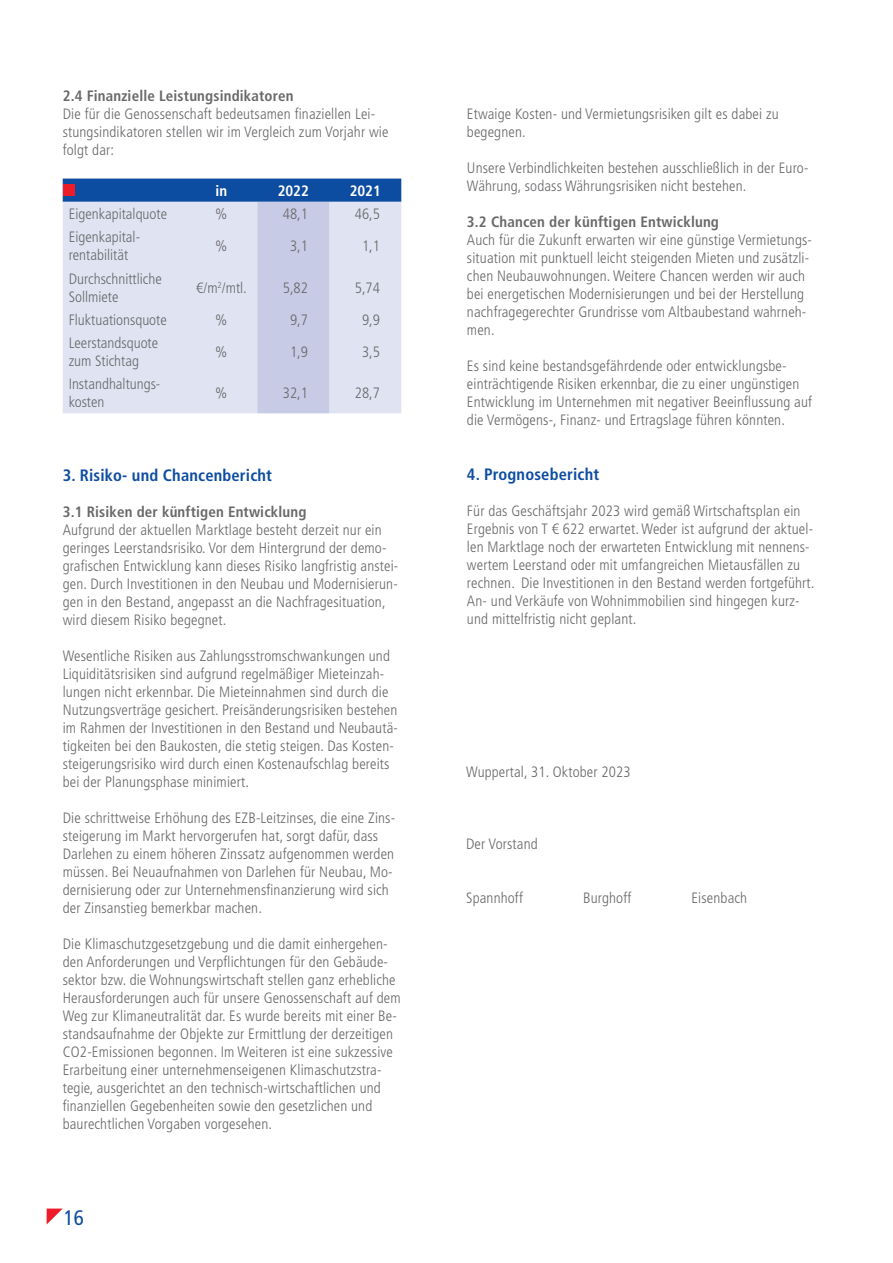
<style>
.page{position:relative;width:893px;height:1263px;background:#fff}
.page>*{position:absolute;margin:0;border:0;box-sizing:border-box;transform-origin:0 0}
.t1{font:condensed 21px "Frutiger LT Std";color:#0d4da1}
.t2{font:700 condensed 16.5px "Frutiger LT Std";letter-spacing:.01em;color:#0d4da1}
.t3{font:300 condensed 15px/18px "Frutiger LT Std";letter-spacing:.01em;color:#69696c}
.t4{font:700 condensed 15px "Frutiger LT Std";letter-spacing:.01em;color:#69696c}
.t5{font:700 condensed 15px "Frutiger LT Std";color:#fff}
</style>
<div class="page">
<svg style="left:47px;top:1208px;width:16px;height:16px"></svg>
<svg style="left:63px;top:179px;width:338px;height:234px;background:#c7d0e7"></svg>
<div style="left:63px;top:184px;width:11px;height:12px;background:#ee1c28"></div>
<p class="t4" style="left:63px;top:86px;width:232px">2.4 Finanzielle Leistungsindikatoren</p>
<p class="t3" style="left:63px;top:105px;width:327px">Die für die Genossenschaft bedeutsamen finaziellen Lei&shy;stungsindikatoren stellen wir im Vergleich zum Vorjahr wie folgt dar:</p>
<p class="t5" style="left:215px;top:182px;width:13px">in</p>
<p class="t5" style="left:278px;top:182px;width:33px">2022</p>
<p class="t5" style="left:350px;top:182px;width:33px">2021</p>
<p class="t3" style="left:69px;top:205px;width:100px">Eigenkapitalquote</p>
<p class="t3" style="left:215px;top:205px;width:14px">%</p>
<p class="t3" style="left:283px;top:205px;width:27px">48,1</p>
<p class="t3" style="left:355px;top:205px;width:27px">46,5</p>
<p class="t3" style="left:69px;top:228px;width:73px">Eigenkapital&shy;rentabilität</p>
<p class="t3" style="left:215px;top:237px;width:14px">%</p>
<p class="t3" style="left:290px;top:237px;width:19px">3,1</p>
<p class="t3" style="left:362px;top:237px;width:19px">1,1</p>
<p class="t3" style="left:69px;top:270px;width:95px">Durchschnittliche<br>Sollmiete</p>
<p class="t3" style="left:196px;top:279px;width:52px">€/m<sup>2</sup>/mtl.</p>
<p class="t3" style="left:283px;top:279px;width:27px">5,82</p>
<p class="t3" style="left:355px;top:279px;width:27px">5,74</p>
<p class="t3" style="left:69px;top:311px;width:100px">Fluktuationsquote</p>
<p class="t3" style="left:215px;top:311px;width:14px">%</p>
<p class="t3" style="left:290px;top:311px;width:19px">9,7</p>
<p class="t3" style="left:362px;top:311px;width:19px">9,9</p>
<p class="t3" style="left:69px;top:334px;width:91px">Leerstandsquote zum Stichtag</p>
<p class="t3" style="left:215px;top:343px;width:14px">%</p>
<p class="t3" style="left:290px;top:343px;width:19px">1,9</p>
<p class="t3" style="left:362px;top:343px;width:19px">3,5</p>
<p class="t3" style="left:69px;top:375px;width:93px">Instandhaltungs&shy;kosten</p>
<p class="t3" style="left:215px;top:384px;width:14px">%</p>
<p class="t3" style="left:283px;top:384px;width:27px">32,1</p>
<p class="t3" style="left:355px;top:384px;width:27px">28,7</p>
<p class="t2" style="left:63px;top:466px;width:211px">3. Risiko- und Chancenbericht</p>
<p class="t4" style="left:63px;top:503px;width:245px">3.1 Risiken der künftigen Entwicklung</p>
<p class="t3" style="left:63px;top:521px;width:337px">Aufgrund der aktuellen Marktlage besteht derzeit nur ein geringes Leerstandsrisiko. Vor dem Hintergrund der demo&shy;grafischen Entwicklung kann dieses Risiko langfristig anstei&shy;gen. Durch Investitionen in den Neubau und Modernisierun&shy;gen in den Bestand, angepasst an die Nachfragesituation, wird diesem Risiko begegnet.</p>
<p class="t3" style="left:63px;top:647px;width:337px">Wesentliche Risiken aus Zahlungsstromschwankungen und Liquiditätsrisiken sind aufgrund regelmäßiger Mieteinzah&shy;lungen nicht erkennbar. Die Mieteinnahmen sind durch die Nutzungsverträge gesichert. Preisänderungsrisiken bestehen im Rahmen der Investitionen in den Bestand und Neubautä&shy;tigkeiten bei den Baukosten, die stetig steigen. Das Kosten&shy;steigerungsrisiko wird durch einen Kostenaufschlag bereits bei der Planungsphase minimiert.</p>
<p class="t3" style="left:63px;top:809px;width:334px">Die schrittweise Erhöhung des EZB-Leitzinses, die eine Zins&shy;steigerung im Markt hervorgerufen hat, sorgt dafür, dass Darlehen zu einem höheren Zinssatz aufgenommen werden müssen. Bei Neuaufnahmen von Darlehen für Neubau, Mo&shy;dernisierung oder zur Unternehmensfinanzierung wird sich der Zinsanstieg bemerkbar machen.</p>
<p class="t3" style="left:63px;top:935px;width:339px">Die Klimaschutzgesetzgebung und die damit einhergehen&shy;den Anforderungen und Verpflichtungen für den Gebäude&shy;sektor bzw. die Wohnungswirtschaft stellen ganz erhebliche Herausforderungen auch für unsere Genossenschaft auf dem Weg zur Klimaneutralität dar. Es wurde bereits mit einer Be&shy;standsaufnahme der Objekte zur Ermittlung der derzeitigen CO2-Emissionen begonnen. Im Weiteren ist eine sukzessive Erarbeitung einer unternehmenseigenen Klimaschutzstra&shy;tegie, ausgerichtet an den technisch-wirtschaftlichen und finanziellen Gegebenheiten sowie den gesetzlichen und baurechtlichen Vorgaben vorgesehen.</p>
<h1 class="t1" style="left:64px;top:1205px;width:22px">16</h1>
<p class="t3" style="left:467px;top:105px;width:313px">Etwaige Kosten- und Vermietungsrisiken gilt es dabei zu begegnen.</p>
<p class="t3" style="left:467px;top:159px;width:343px">Unsere Verbindlichkeiten bestehen ausschließlich in der Euro-<br>Währung, sodass Währungsrisiken nicht bestehen.</p>
<p class="t4" style="left:467px;top:212px;width:254px">3.2 Chancen der künftigen Entwicklung</p>
<p class="t3" style="left:467px;top:231px;width:346px">Auch für die Zukunft erwarten wir eine günstige Vermietungs&shy;situation mit punktuell leicht steigenden Mieten und zusätzli&shy;chen Neubauwohnungen. Weitere Chancen werden wir auch bei energetischen Modernisierungen und bei der Herstellung nachfragegerechter Grundrisse vom Altbaubestand wahrneh&shy;men.</p>
<p class="t3" style="left:467px;top:357px;width:347px">Es sind keine bestandsgefährdende oder entwicklungsbe&shy;einträchtigende Risiken erkennbar, die zu einer ungünstigen Entwicklung im Unternehmen mit negativer Beeinflussung auf die Vermögens-, Finanz- und Ertragslage führen könnten.</p>
<p class="t2" style="left:467px;top:465px;width:134px">4. Prognosebericht</p>
<p class="t3" style="left:467px;top:502px;width:349px">Für das Geschäftsjahr 2023 wird gemäß Wirtschaftsplan ein Ergebnis von T € 622 erwartet. Weder ist aufgrund der aktuel&shy;len Marktlage noch der erwarteten Entwicklung mit nennens&shy;wertem Leerstand oder mit umfangreichen Mietausfällen zu rechnen. Die Investitionen in den Bestand werden fortgeführt.<br>An- und Verkäufe von Wohnimmobilien sind hingegen kurz&shy;und mittelfristig nicht geplant.</p>
<p class="t3" style="left:466px;top:763px;width:166px">Wuppertal, 31. Oktober 2023</p>
<p class="t3" style="left:466px;top:835px;width:73px">Der Vorstand</p>
<p class="t3" style="left:466px;top:889px;width:58px">Spannhoff</p>
<p class="t3" style="left:583px;top:889px;width:50px">Burghoff</p>
<p class="t3" style="left:691px;top:889px;width:57px">Eisenbach</p>
</div>
